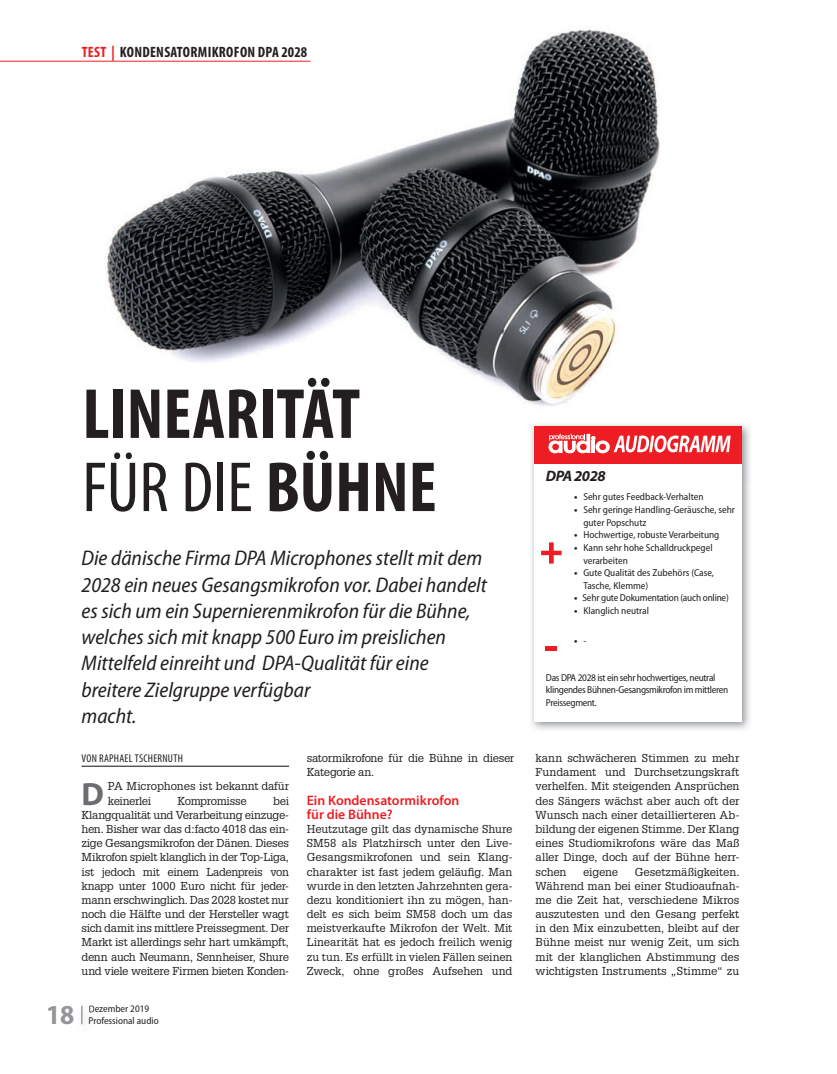
<style>
.page{position:relative;width:837px;height:1074px;background:#fff}
.page>*{position:absolute;margin:0;border:0;box-sizing:border-box;transform-origin:0 0}
.t1{font:700 condensed 71.62px/73.1px "Myriad Pro";letter-spacing:-.005em;color:#231f20}
.t2{font:700 32.25px "Myriad Pro";color:#6c6d70}
.t3{font:700 semi-condensed 27.5px "Myriad Pro";color:#939598}
.t4{font:italic semi-condensed 21.25px/26.2px "Myriad Pro";color:#231f20}
.t5{font:italic 700 15.12px "Myriad Pro";letter-spacing:-.03em;color:#231f20}
.t6{font:700 condensed 15px "Myriad Pro";letter-spacing:.02em;color:#231f20}
.t7{font:600 13.75px/14.1px "Myriad Pro";color:#ee1d23}
.t8{font:11.25px/14.1px "Glypha LT Std";letter-spacing:-.015em;color:#231f20;text-align:justify}
.t9{font:condensed 11.25px "Myriad Pro";letter-spacing:.025em;color:#231f20}
.t10{font:semi-condensed 10.12px/12.6px "Myriad Pro";color:#231f20}
.t11{font:semi-condensed 10.12px/12.6px "Myriad Pro";letter-spacing:-.03em;color:#231f20}
.t12{font:semi-condensed 10.12px "Myriad Pro";letter-spacing:-.02em;color:#231f20}
.t13{font:700 10.12px "Myriad Pro";color:#231f20}
.t14{font:semi-condensed 10px/11.9px "Myriad Pro";color:#231f20}
.s1{color:#ee1d23}
.s2{font-weight:400}
.s3{font-weight:700;font-stretch:normal}
.s4{font-weight:400;font-stretch:semi-condensed}
</style>
<div class="page">
<svg style="left:81px;top:1005px;width:13px;height:19px"></svg>
<img style="left:0;top:29px;width:660px;height:377px">
<img style="left:531px;top:424px;width:219px;height:306px">
<div style="left:533px;top:426px;width:208px;height:296px;background:#fff"></div>
<div style="left:533px;top:426px;width:208px;height:38px;background:#ee1d23"></div>
<svg style="left:548px;top:434px;width:182px;height:19px"></svg>
<svg style="left:541px;top:542px;width:20px;height:21px"></svg>
<div style="left:545px;top:646px;width:12px;height:5px;background:#ee1d23"></div>
<hr style="left:81px;top:765px;width:208px;height:2px;background:#3e3e3f">
<hr style="left:0;top:61px;width:310px;height:1px;background:#ee1d23">
<h3 class="t6" style="left:82px;top:43px;width:227px"><span class="s1">TEST |</span> KONDENSATORMIKROFON DPA 2028</h3>
<h1 class="t1" style="left:82px;top:376px;width:356px">LINEARITÄT<br><span class="s2">FÜR DIE</span> BÜHNE</h1>
<p class="t4" style="left:81px;top:545px;width:407px">Die dänische Firma DPA Microphones stellt mit dem 2028 ein neues Gesangsmikrofon vor. Dabei handelt es sich um ein Supernierenmikrofon für die Bühne, welches sich mit knapp 500 Euro im preislichen Mittelfeld einreiht und DPA-Qualität für eine breitere Zielgruppe verfügbar<br>macht.</p>
<p class="t9" style="left:81px;top:751px;width:103px">VON RAPHAEL TSCHERNUTH</p>
<h2 class="t2" style="left:81px;top:772px;width:24px">D</h2>
<p class="t8" style="left:108px;top:779px;width:182px">PA Microphones ist bekannt dafür keinerlei</p>
<p class="t8" style="left:82px;top:793px;width:209px;text-indent:192px">bei Klangqualität und Verarbeitung einzuge&shy;hen. Bisher war das d:facto 4018 das ein&shy;zige Gesangsmikrofon der Dänen. Dieses Mikrofon spielt klanglich in der Top-Liga, ist jedoch mit einem Ladenpreis von knapp unter 1000 Euro nicht für jeder&shy;mann erschwinglich. Das 2028 kostet nur noch die Hälfte und der Hersteller wagt sich damit ins mittlere Preissegment. Der Markt ist allerdings sehr hart umkämpft, denn auch Neumann, Sennheiser, Shure und viele weitere Firmen bieten Konden-</p>
<p class="t8" style="left:177px;top:793px;width:70px">Kompromisse</p>
<h3 class="t3" style="left:46px;top:1000px;width:30px">18</h3>
<p class="t14" style="left:89px;top:1003px;width:71px">Dezember 2019<br>Professional audio</p>
<p class="t8" style="left:307px;top:751px;width:209px">satormikrofone für die Bühne in dieser<br>Kategorie an.</p>
<p class="t7" style="left:306px;top:792px;width:154px">Ein Kondensatormikrofon für die Bühne?</p>
<p class="t8" style="left:306px;top:821px;width:207px">Heutzutage gilt das dynamische Shure SM58 als Platzhirsch unter den Live-Gesangsmikrofonen und sein Klang&shy;charakter ist fast jedem geläufig. Man wurde in den letzten Jahrzehnten gera&shy;dezu konditioniert ihn zu mögen, han&shy;delt es sich beim SM58 doch um das meistverkaufte Mikrofon der Welt. Mit Linearität hat es jedoch freilich wenig zu tun. Es erfüllt in vielen Fällen seinen Zweck, ohne großes Aufsehen und</p>
<h3 class="t5" style="left:545px;top:465px;width:61px">DPA 2028</h3>
<p class="t10" style="left:573px;top:491px;width:131px"><span class="s3">•</span> Sehr gutes Feedback-Verhalten</p>
<p class="t10" style="left:583px;top:503px;width:153px;text-indent:-9px"><span class="s3">•</span> Sehr geringe Handling-Geräusche, sehr guter Popschutz</p>
<p class="t10" style="left:573px;top:529px;width:147px"><span class="s3">•</span> Hochwertige, robuste Verarbeitung</p>
<p class="t10" style="left:583px;top:541px;width:131px;text-indent:-9px"><span class="s3">•</span> Kann sehr hohe Schalldruckpegel verarbeiten</p>
<p class="t10" style="left:583px;top:566px;width:132px;text-indent:-9px"><span class="s3">•</span> Gute Qualität des Zubehörs (Case,<br>Tasche, Klemme)</p>
<p class="t12" style="left:573px;top:592px;width:156px"><span class="s3">•</span> Sehr gute Dokumentation (auch online)</p>
<p class="t10" style="left:573px;top:604px;width:77px"><span class="s3">•</span> Klanglich neutral</p>
<p class="t13" style="left:573px;top:634px;width:14px">• <span class="s4">-</span></p>
<p class="t11" style="left:545px;top:671px;width:184px">Das DPA 2028 ist ein sehr hochwertiges, neutral klingendes Bühnen-Gesangsmikrofon im mittleren<br>Preissegment.</p>
<p class="t8" style="left:535px;top:751px;width:205px">kann schwächeren Stimmen zu mehr Fundament und Durchsetzungskraft verhelfen. Mit steigenden Ansprüchen des Sängers wächst aber auch oft der Wunsch nach einer detaillierteren Ab&shy;bildung der eigenen Stimme. Der Klang eines Studiomikrofons wäre das Maß aller Dinge, doch auf der Bühne herr&shy;schen</p>
<p class="t8" style="left:535px;top:864px;width:205px;text-indent:99px">Gesetzmäßigkeiten.<br>Während man bei einer Studioaufnah&shy;me die Zeit hat, verschiedene Mikros auszutesten und den Gesang perfekt in den Mix einzubetten, bleibt auf der Bühne meist nur wenig Zeit, um sich mit der klanglichen Abstimmung des wichtigsten Instruments „Stimme“ zu</p>
<p class="t8" style="left:583px;top:864px;width:36px">eigene</p>
</div>
